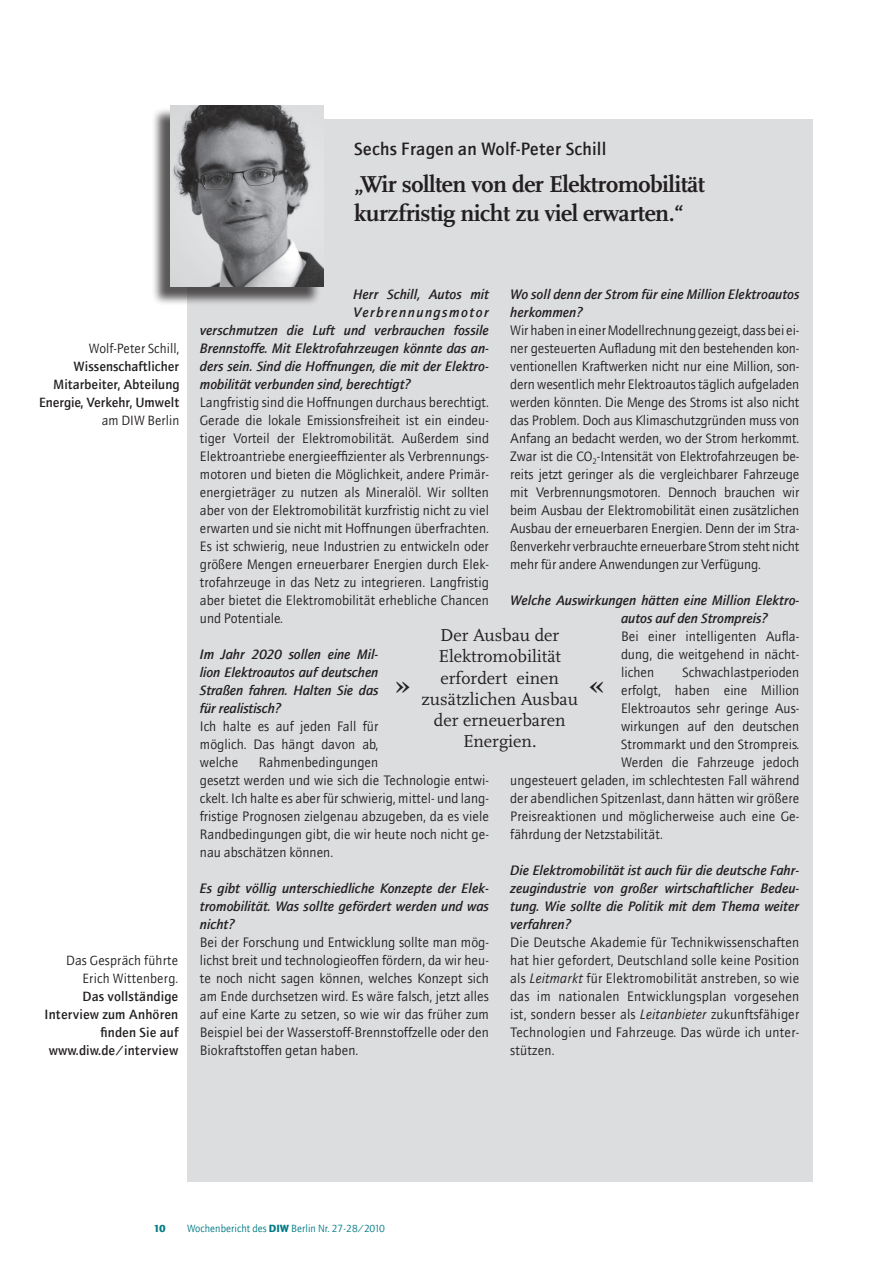
<style>
.page{position:relative;width:893px;height:1263px;background:#fff}
.page>*{position:absolute;margin:0;border:0;box-sizing:border-box;transform-origin:0 0}
.Interview_Zitat{font:30px "Scala";color:#231f20}
.Interview_T1{font:700 24px/28.8px "Scala";letter-spacing:-.02em;color:#231f20}
.t1{font:18px/21px "Scala";color:#231f20;text-align:center}
.Interview_Rubrik{font:500 18px "AT Quay Sans";letter-spacing:.01em;color:#231f20}
.Interview_Antwort{font:13.8px/18px "AT Quay Sans";color:#231f20;text-align:justify}
.Interview_Frage{font:italic 500 13.8px/18px "AT Quay Sans";color:#231f20;text-align:justify}
.Interview_Frage-2{font:italic 500 13.8px "AT Quay Sans";letter-spacing:.105em;color:#231f20}
.Interview_BU{font:500 13.5px/18px "AT Quay Sans";color:#231f20;text-align:right}
.Interview_BU-2{font:13.5px/18px "AT Quay Sans";letter-spacing:.01em;color:#231f20;text-align:right}
.t2{font:10.5px "AT Quay Sans";color:#007b85}
.t3{font:900 10.5px "AT Quay Sans";color:#007b85}
.s1{font-weight:400}
.s2{font-style:italic}
.s3{font-weight:900}
</style>
<div class="page">
<div style="left:187px;top:119px;width:625px;height:1062px;background:#dcdddf"></div>
<div style="left:151px;top:108px;width:170px;height:198px;background:#231f20;opacity:.75"></div>
<img style="left:170px;top:105px;width:153px;height:182px">
<p class="Interview_Rubrik" style="left:354px;top:138px;width:254px">Sechs Fragen an Wolf-Peter Schill</p>
<p class="Interview_T1" style="left:354px;top:170px;width:352px">„Wir sollten von der Elektromobilität kurzfristig nicht zu viel erwarten.“</p>
<p class="Interview_BU-2" style="left:89px;top:339px;width:92px">Wolf-Peter Schill,</p>
<p class="Interview_BU" style="left:39px;top:357px;width:142px">Wissenschaftlicher<br>Mitarbeiter, Abteilung<br>Energie, Verkehr, Umwelt <span class="s1">am DIW Berlin</span></p>
<p class="Interview_BU-2" style="left:66px;top:951px;width:114px">Das Gespräch führte<br>Erich Wittenberg.</p>
<p class="Interview_BU" style="left:45px;top:987px;width:135px">Das vollständige<br>Interview zum Anhören finden Sie auf www.diw.de/interview</p>
<p class="Interview_Frage" style="left:510px;top:285px;width:291px">Wo soll denn der Strom für eine Million Elektroautos herkommen?</p>
<p class="Interview_Antwort" style="left:510px;top:321px;width:291px">Wir haben in einer Modellrechnung gezeigt, dass bei ei&shy;ner gesteuerten Aufladung mit den bestehenden kon&shy;ventionellen Kraftwerken nicht nur eine Million, son&shy;dern wesentlich mehr Elektroautos täglich aufgeladen werden könnten. Die Menge des Stroms ist also nicht das Problem. Doch aus Klimaschutzgründen muss von Anfang an bedacht werden, wo der Strom herkommt.<br>Zwar ist die CO<sub>2</sub>-Intensität von Elektrofahrzeugen be&shy;reits jetzt geringer als die vergleichbarer Fahrzeuge mit Verbrennungsmotoren. Dennoch brauchen wir beim Ausbau der Elektromobilität einen zusätzlichen Ausbau der erneuerbaren Energien. Denn der im Stra&shy;ßenverkehr verbrauchte erneuerbare Strom steht nicht mehr für andere Anwendungen zur Verfügung.</p>
<p class="Interview_Frage" style="left:621px;top:591px;width:180px;text-indent:-111px">Welche Auswirkungen hätten eine Million Elektro&shy;autos auf den Strompreis?</p>
<p class="Interview_Antwort" style="left:621px;top:627px;width:180px">Bei einer intelligenten Aufla&shy;dung, die weitgehend in nächt&shy;lichen</p>
<p class="Interview_Frage" style="left:353px;top:285px;width:137px">Herr Schill, Autos mit</p>
<p class="Interview_Frage-2" style="left:353px;top:304px;width:137px">Verbrennungsmotor</p>
<p class="Interview_Frage" style="left:200px;top:321px;width:291px">verschmutzen die Luft und verbrauchen fossile</p>
<p class="Interview_Frage" style="left:200px;top:339px;width:291px">Brennstoffe. Mit Elektrofahrzeugen könnte das an-</p>
<p class="Interview_Frage" style="left:200px;top:357px;width:291px">ders sein. Sind die Hoffnungen, die mit der Elektro-</p>
<p class="Interview_Frage" style="left:200px;top:375px;width:213px">mobilität verbunden sind, berechtigt?</p>
<p class="Interview_Antwort" style="left:200px;top:393px;width:291px">Langfristig sind die Hoffnungen durchaus berechtigt.<br>Gerade die lokale Emissionsfreiheit ist ein eindeu&shy;tiger Vorteil der Elektromobilität. Außerdem sind Elektroantriebe energieeffizienter als Verbrennungs&shy;motoren und bieten die Möglichkeit, andere Primär&shy;energieträger zu nutzen als Mineralöl. Wir sollten aber von der Elektromobilität kurzfristig nicht zu viel erwarten und sie nicht mit Hoffnungen überfrachten.<br>Es ist schwierig, neue Industrien zu entwickeln oder größere Mengen erneuerbarer Energien durch Elek&shy;trofahrzeuge in das Netz zu integrieren. Langfristig aber bietet die Elektromobilität erhebliche Chancen und Potentiale.</p>
<p class="Interview_Frage" style="left:200px;top:645px;width:180px">Im Jahr 2020 sollen eine Mil&shy;lion Elektroautos auf deutschen Straßen fahren. Halten Sie das für realistisch?</p>
<p class="Interview_Antwort" style="left:200px;top:717px;width:180px">Ich halte es auf jeden Fall für möglich. Das hängt davon ab, welche</p>
<p class="t1" style="left:421px;top:625px;width:158px">Der Ausbau der<br>Elektromobilität erfordert einen zusätzlichen Ausbau der erneuerbaren<br>Energien.</p>
<p class="Interview_Antwort" style="left:682px;top:663px;width:119px">Schwachlastperioden</p>
<p class="Interview_Antwort" style="left:621px;top:681px;width:180px">erfolgt, haben eine Million</p>
<p class="Interview_Antwort" style="left:621px;top:699px;width:180px">Elektroautos sehr geringe Aus-</p>
<p class="Interview_Antwort" style="left:621px;top:717px;width:180px">wirkungen auf den deutschen</p>
<p class="Interview_Antwort" style="left:621px;top:735px;width:180px">Strommarkt und den Strompreis.</p>
<p class="Interview_Antwort" style="left:621px;top:753px;width:180px">Werden die Fahrzeuge jedoch</p>
<p class="Interview_Antwort" style="left:510px;top:771px;width:291px">ungesteuert geladen, im schlechtesten Fall während</p>
<p class="Interview_Antwort" style="left:510px;top:789px;width:291px">der abendlichen Spitzenlast, dann hätten wir größere</p>
<p class="Interview_Antwort" style="left:510px;top:807px;width:291px">Preisreaktionen und möglicherweise auch eine Ge-</p>
<p class="Interview_Antwort" style="left:510px;top:825px;width:154px">fährdung der Netzstabilität.</p>
<p class="Interview_Frage" style="left:510px;top:861px;width:291px">Die Elektromobilität ist auch für die deutsche Fahr&shy;zeugindustrie von großer wirtschaftlicher Bedeu&shy;tung. Wie sollte die Politik mit dem Thema weiter verfahren?</p>
<p class="Interview_Antwort" style="left:510px;top:933px;width:291px">Die Deutsche Akademie für Technikwissenschaften hat hier gefordert, Deutschland solle keine Position als <span class="s2">Leitmarkt</span> für Elektromobilität anstreben, so wie das im nationalen Entwicklungsplan vorgesehen ist, sondern besser als <span class="s2">Leitanbieter</span> zukunftsfähiger Technologien und Fahrzeuge. Das würde ich unter&shy;stützen.</p>
<p class="Interview_Zitat" style="left:395px;top:667px;width:16px">»</p>
<p class="Interview_Zitat" style="left:589px;top:667px;width:16px">«</p>
<p class="Interview_Antwort" style="left:200px;top:753px;width:291px;text-align:left;text-indent:59px">Rahmenbedingungen<br>gesetzt werden und wie sich die Technologie entwi&shy;ckelt. Ich halte es aber für schwierig, mittel- und lang&shy;fristige Prognosen zielgenau abzugeben, da es viele Randbedingungen gibt, die wir heute noch nicht ge&shy;nau abschätzen können.</p>
<p class="Interview_Frage" style="left:200px;top:879px;width:291px">Es gibt völlig unterschiedliche Konzepte der Elek&shy;tromobilität. Was sollte gefördert werden und was nicht?</p>
<p class="Interview_Antwort" style="left:200px;top:933px;width:291px">Bei der Forschung und Entwicklung sollte man mög&shy;lichst breit und technologieoffen fördern, da wir heu&shy;te noch nicht sagen können, welches Konzept sich am Ende durchsetzen wird. Es wäre falsch, jetzt alles auf eine Karte zu setzen, so wie wir das früher zum Beispiel bei der Wasserstoff-Brennstoffzelle oder den Biokraftstoffen getan haben.</p>
<p class="t3" style="left:154px;top:1222px;width:14px">10</p>
<p class="t2" style="left:187px;top:1222px;width:199px">Wochenbericht des <span class="s3">DIW</span> Berlin Nr. 27-28/2010</p>
</div>
